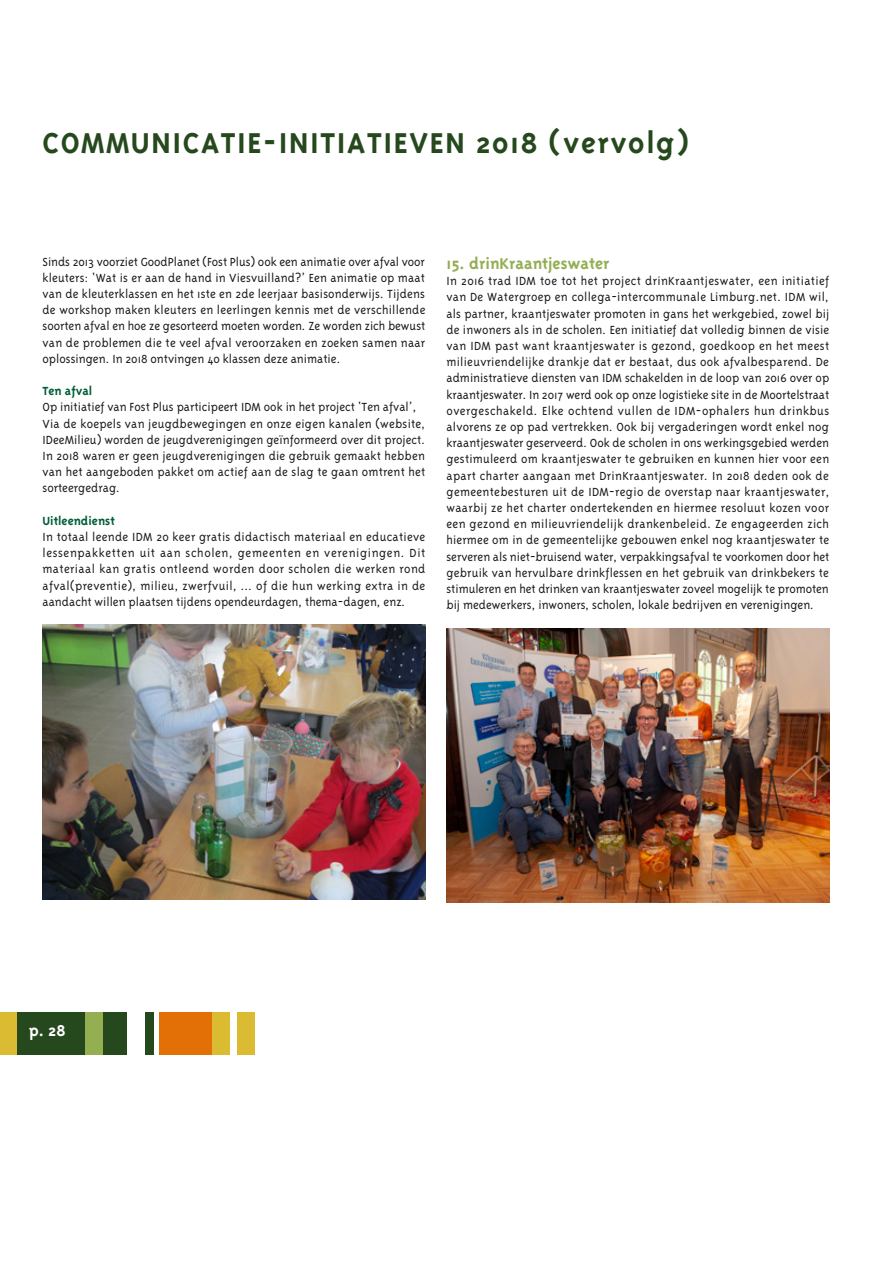
<style>
.page{position:relative;width:893px;height:1263px;background:#fff}
.page>*{position:absolute;margin:0;border:0;box-sizing:border-box;transform-origin:0 0}
.t1{font:700 33px "Triplex";letter-spacing:.05em;color:#26481d}
.t2{font:700 18px "Triplex";color:#94ae52}
.t3{font:700 18px "Triplex";color:#fff}
.t4{font:300 13.5px/16.2px "Triplex";color:#1a171c;text-align:justify}
.t5{font:700 13.5px "Triplex";color:#005d37}
</style>
<div class="page">
<div style="left:0;top:1012px;width:17px;height:42px;background:#dbbb31"></div>
<div style="left:17px;top:1012px;width:136px;height:42px;background:#26481d"></div>
<div style="left:85px;top:1012px;width:17px;height:42px;background:#94ae52"></div>
<div style="left:128px;top:1012px;width:17px;height:42px;background:#fff"></div>
<div style="left:160px;top:1012px;width:61px;height:42px;background:#e37006"></div>
<div style="left:213px;top:1012px;width:17px;height:42px;background:#dbbb31"></div>
<div style="left:237px;top:1012px;width:17px;height:42px;background:#dbbb31"></div>
<img style="left:43px;top:625px;width:382px;height:274px">
<img style="left:446px;top:628px;width:383px;height:275px">
<h1 class="t1" style="left:43px;top:124px;width:648px">COMMUNICATIE-INITIATIEVEN 2018 (vervolg)</h1>
<p class="t4" style="left:43px;top:253px;width:384px">Sinds 2013 voorziet GoodPlanet (Fost Plus) ook een animatie over afval voor kleuters: ‘Wat is er aan de hand in Viesvuilland?’ Een animatie op maat van de kleuterklassen en het 1ste en 2de leerjaar basisonderwijs. Tijdens de workshop maken kleuters en leerlingen kennis met de verschillende soorten afval en hoe ze gesorteerd moeten worden. Ze worden zich bewust van de problemen die te veel afval veroorzaken en zoeken samen naar oplossingen. In 2018 ontvingen 40 klassen deze animatie.</p>
<p class="t5" style="left:43px;top:383px;width:51px">Ten afval</p>
<p class="t4" style="left:43px;top:399px;width:384px;text-align:left">Op initiatief van Fost Plus participeert IDM ook in het project ‘Ten afval’, Via de koepels van jeugdbewegingen en onze eigen kanalen (website, IDeeMilieu) worden de jeugdverenigingen geïnformeerd over dit project.<br>In 2018 waren er geen jeugdverenigingen die gebruik gemaakt hebben van het aangeboden pakket om actief aan de slag te gaan omtrent het sorteergedrag.</p>
<p class="t5" style="left:43px;top:513px;width:74px">Uitleendienst</p>
<p class="t4" style="left:43px;top:529px;width:384px">In totaal leende IDM 20 keer gratis didactisch materiaal en educatieve lessenpakketten uit aan scholen, gemeenten en verenigingen. Dit materiaal kan gratis ontleend worden door scholen die werken rond afval(preventie), milieu, zwerfvuil, … of die hun werking extra in de aandacht willen plaatsen tijdens opendeurdagen, thema-dagen, enz.</p>
<h2 class="t2" style="left:446px;top:253px;width:164px">15. drinKraantjeswater</h2>
<p class="t4" style="left:446px;top:273px;width:384px">In 2016 trad IDM toe tot het project drinKraantjeswater, een initiatief van De Watergroep en collega-intercommunale Limburg.net. IDM wil, als partner, kraantjeswater promoten in gans het werkgebied, zowel bij de inwoners als in de scholen. Een initiatief dat volledig binnen de visie van IDM past want kraantjeswater is gezond, goedkoop en het meest milieuvriendelijke drankje dat er bestaat, dus ook afvalbesparend. De administratieve diensten van IDM schakelden in de loop van 2016 over op kraantjeswater. In 2017 werd ook op onze logistieke site in de Moortelstraat overgeschakeld. Elke ochtend vullen de IDM-ophalers hun drinkbus alvorens ze op pad vertrekken. Ook bij vergaderingen wordt enkel nog kraantjeswater geserveerd. Ook de scholen in ons werkingsgebied werden gestimuleerd om kraantjeswater te gebruiken en kunnen hier voor een apart charter aangaan met DrinKraantjeswater. In 2018 deden ook de gemeentebesturen uit de IDM-regio de overstap naar kraantjeswater, waarbij ze het charter ondertekenden en hiermee resoluut kozen voor een gezond en milieuvriendelijk drankenbeleid. Ze engageerden zich hiermee om in de gemeentelijke gebouwen enkel nog kraantjeswater te serveren als niet-bruisend water, verpakkingsafval te voorkomen door het gebruik van hervulbare drinkflessen en het gebruik van drinkbekers te stimuleren en het drinken van kraantjeswater zoveel mogelijk te promoten bij medewerkers, inwoners, scholen, lokale bedrijven en verenigingen.</p>
<h2 class="t3" style="left:29px;top:1020px;width:38px">p. 28</h2>
</div>
